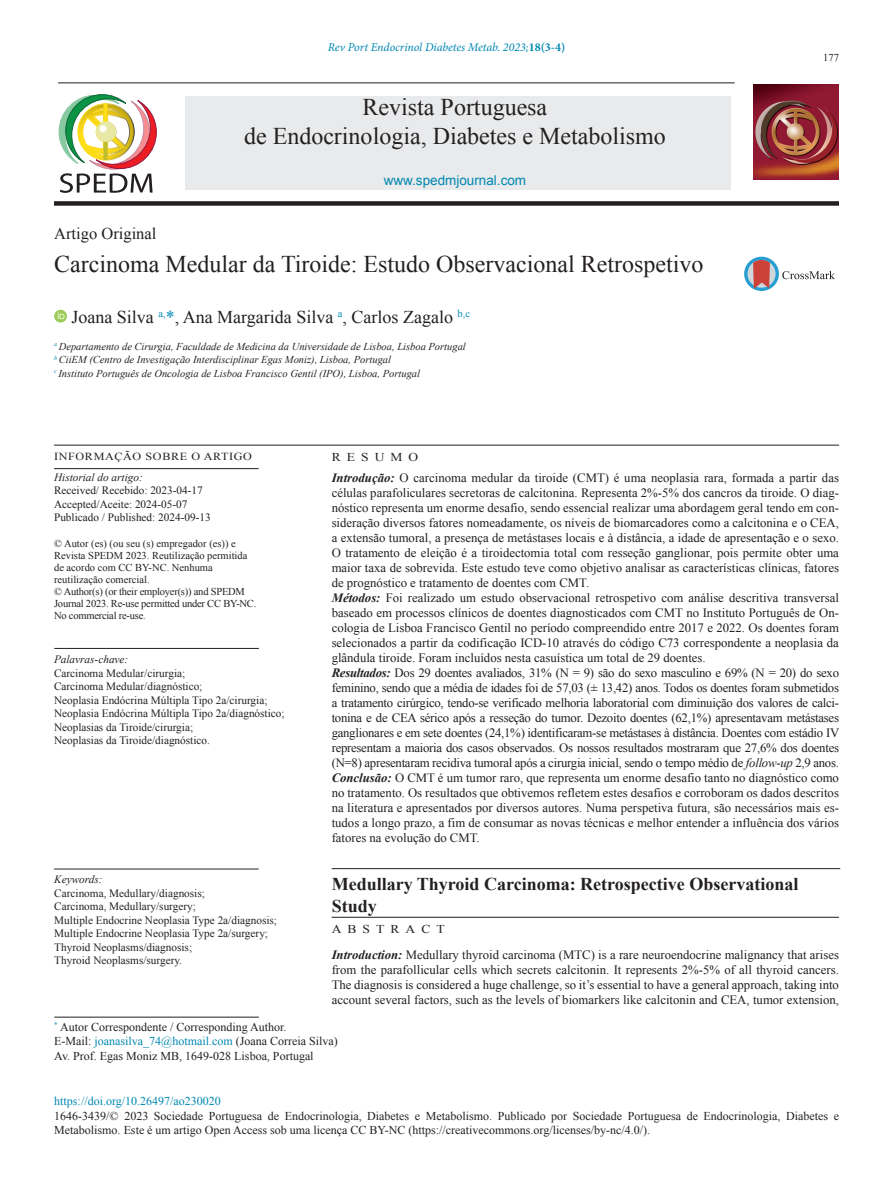
<style>
.page{position:relative;width:893px;height:1191px;background:#fff}
.page>*{position:absolute;margin:0;border:0;box-sizing:border-box;transform-origin:0 0}
.Artigo_-_Titulo_1{font:24px/28.8px "Times New Roman";color:#231f20;text-align:center}
.Resumo_artigo_-_titu{font:700 18px/21.6px "Times New Roman";color:#231f20}
.Artigo_-_Autores{font:18px "Times New Roman";color:#231f20}
.t1{font:16.5px "Times New Roman";color:#231f20}
.t2{font:13.5px "Arial";color:#0088b2}
.Resumo_artigo_-_text{font:12.75px/15px "Times New Roman";color:#231f20;text-align:justify}
.t3{font:12px/14.4px "Times New Roman";color:#231f20}
.t4{font:italic 12px "Minion Pro";letter-spacing:-.005em;color:#0088b2}
.t5{font:12px "Times New Roman";color:#0088b2}
.t6{font:12px "Times New Roman";letter-spacing:.45em;color:#231f20;scale:1.12 1}
.t7{font:12px "Times New Roman";color:#231f20;scale:1.12 1}
.t8{font:11.25px/13.5px "Times New Roman";color:#231f20}
.t9{font:italic 11.25px "Times New Roman";color:#231f20}
.t10{font:10.8px "Times New Roman";letter-spacing:.05em;color:#231f20;scale:1.13 1}
.Artigos_-_Filiações{font:italic 10.5px "Times New Roman";color:#231f20}
.t11{font:10.5px/12px "Times New Roman";color:#231f20}
.t12{font:10.5px/12px "Times New Roman";letter-spacing:-.02em;color:#231f20}
.s1{font-weight:700;font-style:normal}
.s2{color:#0088b2}
.s3{font-weight:700;font-style:italic}
.s4{font-style:italic}
</style>
<div class="page">
<hr style="left:58px;top:83px;width:677px;height:1px;background:#231f20">
<div style="left:54px;top:201px;width:785px;height:5px;background:#231f20"></div>
<div style="left:185px;top:96px;width:545px;height:94px;background:#e9eaeb"></div>
<img style="left:754px;top:84px;width:85px;height:95px">
<svg style="left:59px;top:94px;width:98px;height:99px"></svg>
<div style="left:744px;top:257px;width:35px;height:34px;background:#279ed1;border-radius:50%"></div>
<svg style="left:747px;top:260px;width:29px;height:28px"></svg>
<svg style="left:753px;top:260px;width:17px;height:29px"></svg>
<svg style="left:782px;top:271px;width:53px;height:8px"></svg>
<svg style="left:54px;top:310px;width:13px;height:12px"></svg>
<svg style="left:58px;top:312px;width:7px;height:7px"></svg>
<hr style="left:54px;top:445px;width:785px;height:1px;background:#231f20">
<hr style="left:54px;top:468px;width:205px;height:1px;background:#231f20">
<hr style="left:332px;top:868px;width:508px;height:1px;background:#231f20">
<hr style="left:54px;top:1017px;width:205px;height:1px;background:#231f20">
<hr style="left:54px;top:648px;width:205px;height:1px;background:#231f20">
<hr style="left:54px;top:868px;width:205px;height:1px;background:#231f20">
<hr style="left:332px;top:917px;width:507px;height:1px;background:#231f20">
<p class="t4" style="left:328px;top:40px;width:239px">Rev Port Endocrinol Diabetes Metab. 2023;<span class="s1">18(3-4)</span></p>
<p class="t1" style="left:54px;top:224px;width:104px">Artigo Original</p>
<h1 class="Artigo_-_Titulo_1" style="left:244px;top:92px;width:423px">Revista Portuguesa<br>de Endocrinologia, Diabetes e Metabolismo</h1>
<p class="t2" style="left:384px;top:173px;width:144px">www.spedmjournal.com</p>
<p class="Artigo_-_Titulo_1" style="left:54px;top:249px;width:651px">Carcinoma Medular da Tiroide: Estudo Observacional Retrospetivo</p>
<p class="Artigo_-_Autores" style="left:71px;top:306px;width:400px">Joana Silva <sup>a,</sup><span class="s2">*</span>, Ana Margarida Silva <sup>a</sup>, Carlos Zagalo <sup>b,c</sup></p>
<p class="Artigos_-_Filiações" style="left:54px;top:340px;width:413px"><sup>a</sup> Departamento de Cirurgia, Faculdade de Medicina da Universidade de Lisboa, Lisboa Portugal</p>
<p class="Artigos_-_Filiações" style="left:54px;top:354px;width:338px"><sup>b</sup> CiiEM (Centro de Investigação Interdisciplinar Egas Moniz), Lisboa, Portugal</p>
<p class="Artigos_-_Filiações" style="left:54px;top:367px;width:367px"><sup>c</sup> Instituto Português de Oncologia de Lisboa Francisco Gentil (IPO), Lisboa, Portugal</p>
<p class="t11" style="left:823px;top:52px;width:17px">177</p>
<p class="t10" style="left:54px;top:450px;width:177px">INFORMAÇÃO SOBRE O ARTIGO</p>
<p class="t7" style="left:332px;top:450px;width:79px">RESUMO</p>
<p class="Resumo_artigo_-_text" style="left:332px;top:470px;width:509px"><span class="s3">Introdução:</span> O carcinoma medular da tiroide (CMT) é uma neoplasia rara, formada a partir das células parafoliculares secretoras de calcitonina. Representa 2%-5% dos cancros da tiroide. O diag&shy;nóstico representa um enorme desafio, sendo essencial realizar uma abordagem geral tendo em con&shy;sideração diversos fatores nomeadamente, os níveis de biomarcadores como a calcitonina e o CEA, a extensão tumoral, a presença de metástases locais e à distância, a idade de apresentação e o sexo.<br>O tratamento de eleição é a tiroidectomia total com resseção ganglionar, pois permite obter uma maior taxa de sobrevida. Este estudo teve como objetivo analisar as características clínicas, fatores de prognóstico e tratamento de doentes com CMT.</p>
<p class="Resumo_artigo_-_text" style="left:332px;top:590px;width:509px"><span class="s3">Métodos:</span> Foi realizado um estudo observacional retrospetivo com análise descritiva transversal baseado em processos clínicos de doentes diagnosticados com CMT no Instituto Português de On&shy;cologia de Lisboa Francisco Gentil no período compreendido entre 2017 e 2022. Os doentes foram selecionados a partir da codificação ICD-10 através do código C73 correspondente a neoplasia da glândula tiroide. Foram incluídos nesta casuística um total de 29 doentes.</p>
<p class="Resumo_artigo_-_text" style="left:332px;top:665px;width:509px"><span class="s3">Resultados:</span> Dos 29 doentes avaliados, 31% (N = 9) são do sexo masculino e 69% (N = 20) do sexo feminino, sendo que a média de idades foi de 57,03 (± 13,42) anos. Todos os doentes foram submetidos a tratamento cirúrgico, tendo-se verificado melhoria laboratorial com diminuição dos valores de calci&shy;tonina e de CEA sérico após a resseção do tumor. Dezoito doentes (62,1%) apresentavam metástases ganglionares e em sete doentes (24,1%) identificaram-se metástases à distância. Doentes com estádio IV representam a maioria dos casos observados. Os nossos resultados mostraram que 27,6% dos doentes (N=8) apresentaram recidiva tumoral após a cirurgia inicial, sendo o tempo médio de <span class="s4">follow-up</span> 2,9 anos.</p>
<p class="Resumo_artigo_-_text" style="left:332px;top:770px;width:509px"><span class="s3">Conclusão:</span> O CMT é um tumor raro, que representa um enorme desafio tanto no diagnóstico como no tratamento. Os resultados que obtivemos refletem estes desafios e corroboram os dados descritos na literatura e apresentados por diversos autores. Numa perspetiva futura, são necessários mais es&shy;tudos a longo prazo, a fim de consumar as novas técnicas e melhor entender a influência dos vários fatores na evolução do CMT.</p>
<p class="t9" style="left:54px;top:471px;width:90px">Historial do artigo:</p>
<p class="t8" style="left:54px;top:484px;width:150px">Received/ Recebido: 2023-04-17<br>Accepted/Aceite: 2024-05-07</p>
<p class="t8" style="left:54px;top:511px;width:158px">Publicado / Published: 2024-09-13</p>
<p class="t11" style="left:54px;top:537px;width:195px">© Autor (es) (ou seu (s) empregador (es)) e Revista SPEDM 2023. Reutilização permitida de acordo com CC BY-NC. Nenhuma reutilização comercial.</p>
<p class="t12" style="left:54px;top:585px;width:204px">© Author(s) (or their employer(s)) and SPEDM<br>Journal 2023. Re-use permitted under CC BY-NC.<br>No commercial re-use.</p>
<p class="t9" style="left:54px;top:653px;width:76px">Palavras-chave:</p>
<p class="t8" style="left:54px;top:666px;width:133px">Carcinoma Medular/cirurgia;</p>
<p class="t8" style="left:54px;top:679px;width:150px">Carcinoma Medular/diagnóstico;</p>
<p class="t8" style="left:54px;top:693px;width:215px">Neoplasia Endócrina Múltipla Tipo 2a/cirurgia;</p>
<p class="t8" style="left:54px;top:706px;width:232px">Neoplasia Endócrina Múltipla Tipo 2a/diagnóstico;</p>
<p class="t8" style="left:54px;top:720px;width:141px">Neoplasias da Tiroide/cirurgia;</p>
<p class="t8" style="left:54px;top:733px;width:157px">Neoplasias da Tiroide/diagnóstico.</p>
<p class="t9" style="left:54px;top:873px;width:50px">Keywords:</p>
<p class="t8" style="left:54px;top:886px;width:152px">Carcinoma, Medullary/diagnosis;</p>
<p class="t8" style="left:54px;top:899px;width:143px">Carcinoma, Medullary/surgery;</p>
<p class="t8" style="left:54px;top:913px;width:224px">Multiple Endocrine Neoplasia Type 2a/diagnosis;</p>
<p class="t8" style="left:54px;top:926px;width:215px">Multiple Endocrine Neoplasia Type 2a/surgery;</p>
<p class="t8" style="left:54px;top:940px;width:139px">Thyroid Neoplasms/diagnosis;</p>
<p class="t8" style="left:54px;top:953px;width:129px">Thyroid Neoplasms/surgery.</p>
<p class="Resumo_artigo_-_titu" style="left:332px;top:873px;width:468px">Medullary Thyroid Carcinoma: Retrospective Observational<br>Study</p>
<p class="t6" style="left:332px;top:922px;width:102px">ABSTRACT</p>
<p class="Resumo_artigo_-_text" style="left:332px;top:947px;width:509px"><span class="s3">Introduction:</span> Medullary thyroid carcinoma (MTC) is a rare neuroendocrine malignancy that arises from the parafollicular cells which secrets calcitonin. It represents 2%-5% of all thyroid cancers.<br>The diagnosis is considered a huge challenge, so it’s essential to have a general approach, taking into account several factors, such as the levels of biomarkers like calcitonin and CEA, tumor extension,</p>
<p class="t3" style="left:54px;top:1019px;width:234px"><sup>*</sup> Autor Correspondente / Corresponding Author.</p>
<p class="t3" style="left:54px;top:1034px;width:285px">E-Mail: <span class="s2">joanasilva_74@hotmail.com</span> (Joana Correia Silva)</p>
<p class="t3" style="left:54px;top:1048px;width:261px">Av. Prof. Egas Moniz MB, 1649-028 Lisboa, Portugal</p>
<p class="t5" style="left:54px;top:1094px;width:168px">https://doi.org/10.26497/ao230020</p>
<p class="t3" style="left:54px;top:1108px;width:786px">1646-3439/© 2023 Sociedade Portuguesa de Endocrinologia, Diabetes e Metabolismo. Publicado por Sociedade Portuguesa de Endocrinologia, Diabetes e<br>Metabolismo. Este é um artigo Open Access sob uma licença CC BY-NC (https://creativecommons.org/licenses/by-nc/4.0/).</p>
</div>
